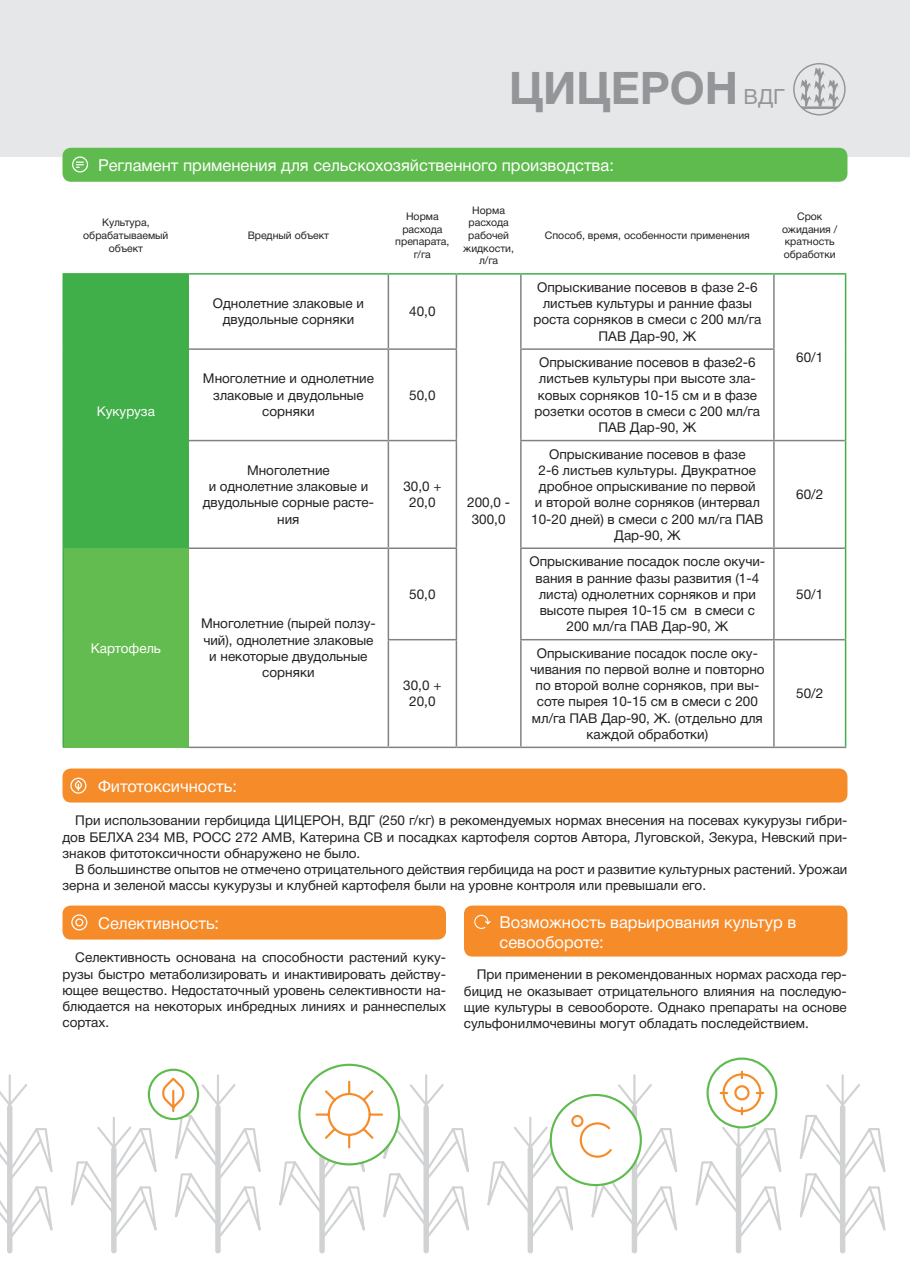
<style>
.page{position:relative;width:910px;height:1280px;background:#fff}
.page>*{position:absolute;margin:0;border:0;box-sizing:border-box;transform-origin:0 0}
.t1{font:700 45px "Helvetica Neue Cyr";color:#939598}
.t2{font:16.5px/19.8px "Helvetica Neue Cyr";color:#fff}
.t3{font:13.5px/16.2px "Helvetica Neue Cyr";color:#231f20;text-align:center}
.t4{font:13.5px "Helvetica Neue Cyr";color:#fff}
.t5{font:10.5px/12.6px "Helvetica Neue Cyr";color:#231f20;text-align:center}
.s1{font-weight:400;font-size:21px}
</style>
<div class="page">
<div style="left:0;top:0;width:910px;height:156px;background:#e6e7e9"></div>
<div style="left:63px;top:768px;width:784px;height:34px;background:#f68b29;border-radius:9px"></div>
<svg style="left:70px;top:777px;width:17px;height:17px"></svg>
<div style="left:63px;top:148px;width:784px;height:34px;background:#5fbb4e;border-radius:9px"></div>
<svg style="left:72px;top:156px;width:17px;height:17px"></svg>
<div style="left:63px;top:274px;width:126px;height:274px;background:#40ae49"></div>
<div style="left:63px;top:548px;width:126px;height:199px;background:#63bc4f"></div>
<hr style="left:388px;top:275px;width:1px;height:73px;background:#808285">
<hr style="left:456px;top:275px;width:1px;height:73px;background:#808285">
<hr style="left:520px;top:275px;width:2px;height:73px;background:#808285">
<hr style="left:773px;top:275px;width:2px;height:73px;background:#808285">
<hr style="left:189px;top:348px;width:199px;height:2px;background:#808285">
<hr style="left:388px;top:348px;width:69px;height:2px;background:#808285">
<hr style="left:388px;top:350px;width:1px;height:90px;background:#808285">
<hr style="left:456px;top:350px;width:1px;height:90px;background:#808285">
<hr style="left:520px;top:348px;width:255px;height:2px;background:#808285">
<hr style="left:520px;top:350px;width:2px;height:90px;background:#808285">
<hr style="left:773px;top:350px;width:2px;height:90px;background:#808285">
<hr style="left:189px;top:440px;width:199px;height:1px;background:#808285">
<hr style="left:388px;top:440px;width:69px;height:1px;background:#808285">
<hr style="left:388px;top:441px;width:1px;height:106px;background:#808285">
<hr style="left:456px;top:441px;width:1px;height:106px;background:#808285">
<hr style="left:520px;top:440px;width:254px;height:1px;background:#808285">
<hr style="left:520px;top:441px;width:2px;height:106px;background:#808285">
<hr style="left:774px;top:440px;width:71px;height:1px;background:#808285">
<hr style="left:773px;top:441px;width:2px;height:106px;background:#808285">
<hr style="left:189px;top:547px;width:199px;height:2px;background:#808285">
<hr style="left:388px;top:547px;width:69px;height:2px;background:#808285">
<hr style="left:388px;top:549px;width:1px;height:90px;background:#808285">
<hr style="left:456px;top:549px;width:1px;height:90px;background:#808285">
<hr style="left:520px;top:547px;width:254px;height:2px;background:#808285">
<hr style="left:520px;top:549px;width:2px;height:90px;background:#808285">
<hr style="left:774px;top:547px;width:71px;height:2px;background:#808285">
<hr style="left:773px;top:549px;width:2px;height:90px;background:#808285">
<hr style="left:388px;top:639px;width:69px;height:1px;background:#808285">
<hr style="left:388px;top:640px;width:1px;height:107px;background:#808285">
<hr style="left:456px;top:640px;width:1px;height:107px;background:#808285">
<hr style="left:520px;top:639px;width:254px;height:1px;background:#808285">
<hr style="left:520px;top:640px;width:2px;height:107px;background:#808285">
<hr style="left:774px;top:639px;width:71px;height:1px;background:#808285">
<hr style="left:773px;top:640px;width:2px;height:107px;background:#808285">
<hr style="left:189px;top:747px;width:199px;height:1px;background:#808285">
<hr style="left:388px;top:747px;width:68px;height:1px;background:#808285">
<hr style="left:456px;top:747px;width:65px;height:1px;background:#808285">
<hr style="left:521px;top:747px;width:253px;height:1px;background:#808285">
<hr style="left:774px;top:747px;width:72px;height:1px;background:#808285">
<hr style="left:189px;top:273px;width:199px;height:2px;background:#40ae49">
<hr style="left:388px;top:273px;width:68px;height:2px;background:#40ae49">
<hr style="left:456px;top:273px;width:65px;height:2px;background:#40ae49">
<hr style="left:521px;top:273px;width:253px;height:2px;background:#40ae49">
<hr style="left:774px;top:273px;width:72px;height:2px;background:#40ae49">
<hr style="left:845px;top:275px;width:1px;height:74px;background:#40ae49">
<hr style="left:845px;top:349px;width:1px;height:92px;background:#40ae49">
<hr style="left:845px;top:441px;width:1px;height:107px;background:#40ae49">
<hr style="left:845px;top:548px;width:1px;height:92px;background:#40ae49">
<hr style="left:845px;top:640px;width:1px;height:107px;background:#40ae49">
<hr style="left:63px;top:273px;width:126px;height:2px;background:#40ae49">
<hr style="left:63px;top:548px;width:1px;height:92px;background:#40ae49">
<hr style="left:63px;top:640px;width:1px;height:107px;background:#40ae49">
<div style="left:63px;top:905px;width:383px;height:34px;background:#f68b29;border-radius:9px"></div>
<div style="left:464px;top:905px;width:383px;height:51px;background:#f68b29;border-radius:9px"></div>
<svg style="left:474px;top:914px;width:17px;height:15px"></svg>
<svg style="left:71px;top:915px;width:17px;height:15px"></svg>
<div style="left:793px;top:63px;width:53px;height:52px;border:1px solid #939598;border-radius:50%"></div>
<svg style="left:800px;top:67px;width:39px;height:42px"></svg>
<div style="left:7px;top:1105px;width:5px;height:148px;background:#d1d2d4;border-radius:3px"></div>
<svg style="left:0;top:1074px;width:53px;height:176px"></svg>
<div style="left:111px;top:1146px;width:6px;height:107px;background:#d1d2d4;border-radius:3px"></div>
<div style="left:215px;top:1105px;width:6px;height:148px;background:#d1d2d4;border-radius:3px"></div>
<div style="left:319px;top:1146px;width:6px;height:107px;background:#d1d2d4;border-radius:3px"></div>
<div style="left:423px;top:1105px;width:6px;height:148px;background:#d1d2d4;border-radius:3px"></div>
<div style="left:528px;top:1146px;width:5px;height:107px;background:#d1d2d4;border-radius:3px"></div>
<div style="left:840px;top:1105px;width:5px;height:148px;background:#d1d2d4;border-radius:3px"></div>
<svg style="left:799px;top:1074px;width:87px;height:176px"></svg>
<div style="left:736px;top:1146px;width:5px;height:107px;background:#d1d2d4;border-radius:3px"></div>
<div style="left:632px;top:1105px;width:5px;height:148px;background:#d1d2d4;border-radius:3px"></div>
<svg style="left:71px;top:1073px;width:190px;height:177px"></svg>
<svg style="left:299px;top:1065px;width:100px;height:99px"></svg>
<svg style="left:279px;top:1073px;width:190px;height:177px"></svg>
<svg style="left:487px;top:1074px;width:191px;height:176px"></svg>
<svg style="left:708px;top:1058px;width:68px;height:69px"></svg>
<svg style="left:695px;top:1069px;width:87px;height:181px"></svg>
<h1 class="t1" style="left:509px;top:63px;width:277px">ЦИЦЕРОН <span class="s1">ВДГ</span></h1>
<p class="t2" style="left:98px;top:156px;width:517px">Регламент применения для сельскохозяйственного производства:</p>
<p class="t5" style="left:83px;top:216px;width:87px">Культура, обрабатываемый объект</p>
<p class="t4" style="left:97px;top:404px;width:60px">Кукуруза</p>
<p class="t4" style="left:91px;top:640px;width:72px">Картофель</p>
<p class="t5" style="left:248px;top:229px;width:83px">Вредный объект</p>
<p class="t5" style="left:395px;top:210px;width:56px">Норма расхода препарата, г/га</p>
<p class="t5" style="left:463px;top:204px;width:52px">Норма расхода рабочей жидкости, л/га</p>
<p class="t3" style="left:213px;top:295px;width:152px">Однолетние злаковые и двудольные сорняки</p>
<p class="t3" style="left:409px;top:304px;width:28px">40,0</p>
<p class="t3" style="left:203px;top:371px;width:173px">Многолетние и однолетние злаковые и двудольные сорняки</p>
<p class="t3" style="left:203px;top:462px;width:173px">Многолетние<br>и однолетние злаковые и двудольные сорные расте&shy;ния</p>
<p class="t3" style="left:201px;top:616px;width:176px">Многолетние (пырей ползу&shy;чий), однолетние злаковые и некоторые двудольные сорняки</p>
<p class="t3" style="left:409px;top:387px;width:28px">50,0</p>
<p class="t3" style="left:403px;top:478px;width:40px">30,0 +<br>20,0</p>
<p class="t3" style="left:409px;top:586px;width:28px">50,0</p>
<p class="t3" style="left:467px;top:495px;width:44px">200,0 -<br>300,0</p>
<p class="t3" style="left:403px;top:677px;width:40px">30,0 +<br>20,0</p>
<p class="t5" style="left:545px;top:229px;width:206px">Способ, время, особенности применения</p>
<p class="t3" style="left:533px;top:279px;width:229px">Опрыскивание посевов в фазе 2-6 листьев культуры и ранние фазы роста сорняков в смеси с 200 мл/га<br>ПАВ Дар-90, Ж</p>
<p class="t3" style="left:534px;top:355px;width:227px">Опрыскивание посевов в фазе2-6 листьев культуры при высоте зла&shy;ковых сорняков 10-15 см и в фазе розетки осотов в смеси с 200 мл/га<br>ПАВ Дар-90, Ж</p>
<p class="t3" style="left:531px;top:446px;width:234px">Опрыскивание посевов в фазе<br>2-6 листьев культуры. Двукратное дробное опрыскивание по первой<br>и второй волне сорняков (интервал<br>10-20 дней) в смеси с 200 мл/га ПАВ<br>Дар-90, Ж</p>
<p class="t3" style="left:529px;top:554px;width:237px">Опрыскивание посадок после окучи&shy;вания в ранние фазы развития (1-4 листа) однолетних сорняков и при высоте пырея 10-15 см в смеси с<br>200 мл/га ПАВ Дар-90, Ж</p>
<p class="t3" style="left:530px;top:645px;width:236px">Опрыскивание посадок после оку&shy;чивания по первой волне и повторно по второй волне сорняков, при вы&shy;соте пырея 10-15 см в смеси с 200 мл/га ПАВ Дар-90, Ж. (отдельно для каждой обработки)</p>
<p class="t5" style="left:782px;top:210px;width:57px">Срок ожидания / кратность обработки</p>
<p class="t3" style="left:796px;top:349px;width:29px">60/1</p>
<p class="t3" style="left:796px;top:486px;width:29px">60/2</p>
<p class="t3" style="left:796px;top:586px;width:29px">50/1</p>
<p class="t3" style="left:796px;top:686px;width:29px">50/2</p>
<p class="t2" style="left:98px;top:776px;width:140px">Фитотоксичность:</p>
<p class="t3" style="left:63px;top:813px;width:786px;text-align:justify;text-indent:13px">При использовании гербицида ЦИЦЕРОН, ВДГ (250 г/кг) в рекомендуемых нормах внесения на посевах кукурузы гибри&shy;дов БЕЛХА 234 МВ, РОСС 272 АМВ, Катерина СВ и посадках картофеля сортов Автора, Луговской, Зекура, Невский при&shy;знаков фитотоксичности обнаружено не было.</p>
<p class="t3" style="left:63px;top:861px;width:786px;text-align:left;text-indent:13px">В большинстве опытов не отмечено отрицательного действия гербицида на рост и развитие культурных растений. Урожаи зерна и зеленой массы кукурузы и клубней картофеля были на уровне контроля или превышали его.</p>
<p class="t2" style="left:98px;top:913px;width:123px">Селективность:</p>
<p class="t2" style="left:500px;top:912px;width:298px">Возможность варьирования культур в севообороте:</p>
<p class="t3" style="left:63px;top:950px;width:385px;text-align:justify;text-indent:13px">Селективность основана на способности растений куку&shy;рузы быстро метаболизировать и инактивировать действу&shy;ющее вещество. Недостаточный уровень селективности на&shy;блюдается на некоторых инбредных линиях и раннеспелых сортах.</p>
<p class="t3" style="left:464px;top:967px;width:384px;text-align:justify;text-indent:13px">При применении в рекомендованных нормах расхода гер&shy;бицид не оказывает отрицательного влияния на последую&shy;щие культуры в севообороте. Однако препараты на основе сульфонилмочевины могут обладать последействием.</p>
</div>
